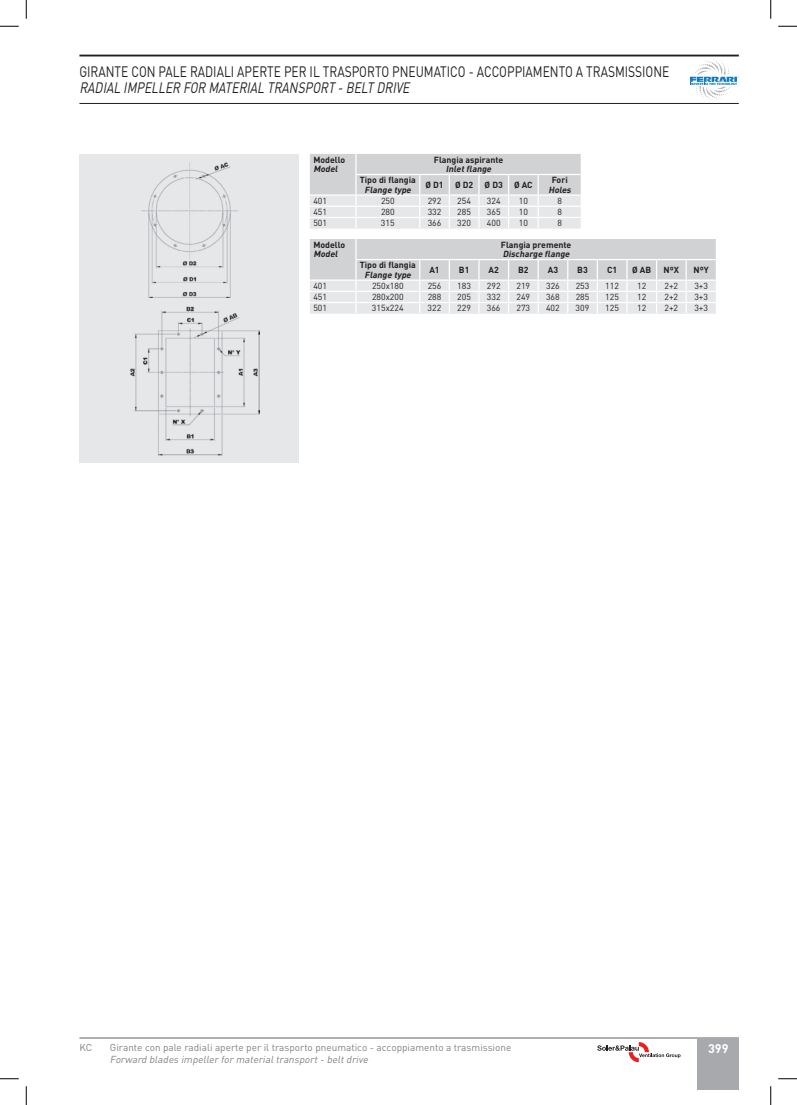
<style>
.page{position:relative;width:797px;height:1105px;background:#fff}
.page>*{position:absolute;margin:0;border:0;box-sizing:border-box;transform-origin:0 0}
.t1{font:15px "DIN";color:#231f20;scale:.8 1}
.t2{font:italic 15px "DIN";color:#231f20;scale:.8 1}
.t3{font:700 12.5px "DIN";color:#fff}
.t4{font:10px "DIN";color:#808285}
.t5{font:italic 10px "DIN";color:#808285}
.t6{font:8.75px "DIN";color:#231f20}
.t7{font:700 8.75px "DIN";color:#231f20}
.t8{font:italic 700 8.75px "DIN";color:#231f20}
</style>
<div class="page">
<hr style="left:79px;top:1037px;width:659px;height:2px;background:#a8a9ad">
<hr style="left:79px;top:55px;width:659px;height:1px;background:#231f20">
<hr style="left:79px;top:103px;width:659px;height:1px;background:#231f20">
<svg style="left:690px;top:59px;width:48px;height:41px"></svg>
<svg style="left:597px;top:1042px;width:83px;height:20px"></svg>
<div style="left:79px;top:154px;width:220px;height:309px;background:#e6e7e9"></div>
<img style="left:130px;top:306px;width:129px;height:149px">
<img style="left:141px;top:162px;width:96px;height:136px">
<svg style="left:310px;top:154px;width:270px;height:75px"></svg>
<svg style="left:310px;top:239px;width:405px;height:75px"></svg>
<div style="left:697px;top:1038px;width:41px;height:51px;background:#a8a9ad"></div>
<svg style="left:0;top:25px;width:19px;height:2px"></svg>
<svg style="left:778px;top:25px;width:19px;height:2px"></svg>
<svg style="left:0;top:1078px;width:19px;height:1px"></svg>
<svg style="left:778px;top:1078px;width:19px;height:1px"></svg>
<svg style="left:25px;top:0;width:2px;height:19px"></svg>
<svg style="left:25px;top:1086px;width:2px;height:19px"></svg>
<svg style="left:770px;top:0;width:1px;height:19px"></svg>
<svg style="left:770px;top:1086px;width:1px;height:19px"></svg>
<h1 class="t1" style="left:79px;top:62px;width:739px">GIRANTE CON PALE RADIALI APERTE PER IL TRASPORTO PNEUMATICO - ACCOPPIAMENTO A TRASMISSIONE</h1>
<h1 class="t2" style="left:79px;top:79px;width:418px">RADIAL IMPELLER FOR MATERIAL TRANSPORT -BELT DRIVE</h1>
<p class="t7" style="left:313px;top:154px;width:33px">Modello</p>
<p class="t8" style="left:313px;top:163px;width:28px">Model</p>
<p class="t7" style="left:360px;top:174px;width:57px">Tipo di flangia</p>
<p class="t8" style="left:364px;top:184px;width:50px">Flange type</p>
<p class="t7" style="left:434px;top:154px;width:71px">Flangia aspirante</p>
<p class="t8" style="left:446px;top:163px;width:49px">Inletflange</p>
<p class="t7" style="left:425px;top:179px;width:20px">Ø D1</p>
<p class="t7" style="left:455px;top:179px;width:20px">Ø D2</p>
<p class="t7" style="left:484px;top:179px;width:20px">Ø D3</p>
<p class="t7" style="left:514px;top:179px;width:20px">Ø AC</p>
<p class="t7" style="left:551px;top:174px;width:18px">Fori</p>
<p class="t8" style="left:548px;top:184px;width:26px">Holes</p>
<p class="t6" style="left:313px;top:195px;width:15px">401</p>
<p class="t6" style="left:381px;top:195px;width:15px">250</p>
<p class="t6" style="left:427px;top:195px;width:15px">292</p>
<p class="t6" style="left:457px;top:195px;width:15px">254</p>
<p class="t6" style="left:487px;top:195px;width:15px">324</p>
<p class="t6" style="left:519px;top:195px;width:11px">10</p>
<p class="t6" style="left:557px;top:195px;width:6px">8</p>
<p class="t6" style="left:313px;top:206px;width:15px">451</p>
<p class="t6" style="left:381px;top:206px;width:15px">280</p>
<p class="t6" style="left:427px;top:206px;width:15px">332</p>
<p class="t6" style="left:457px;top:206px;width:15px">285</p>
<p class="t6" style="left:487px;top:206px;width:15px">365</p>
<p class="t6" style="left:519px;top:206px;width:11px">10</p>
<p class="t6" style="left:557px;top:206px;width:6px">8</p>
<p class="t6" style="left:313px;top:218px;width:15px">501</p>
<p class="t6" style="left:381px;top:218px;width:15px">315</p>
<p class="t6" style="left:427px;top:218px;width:15px">366</p>
<p class="t6" style="left:457px;top:218px;width:15px">320</p>
<p class="t6" style="left:487px;top:218px;width:15px">400</p>
<p class="t6" style="left:519px;top:218px;width:11px">10</p>
<p class="t6" style="left:557px;top:218px;width:6px">8</p>
<p class="t7" style="left:313px;top:239px;width:33px">Modello</p>
<p class="t8" style="left:313px;top:248px;width:28px">Model</p>
<p class="t7" style="left:501px;top:239px;width:72px">Flangia premente</p>
<p class="t8" style="left:502px;top:248px;width:70px">Discharge flange</p>
<p class="t7" style="left:360px;top:259px;width:57px">Tipo di flangia</p>
<p class="t8" style="left:364px;top:269px;width:50px">Flange type</p>
<p class="t7" style="left:429px;top:264px;width:12px">A1</p>
<p class="t7" style="left:459px;top:264px;width:12px">B1</p>
<p class="t7" style="left:488px;top:264px;width:12px">A2</p>
<p class="t7" style="left:518px;top:264px;width:12px">B2</p>
<p class="t7" style="left:548px;top:264px;width:12px">A3</p>
<p class="t7" style="left:577px;top:264px;width:12px">B3</p>
<p class="t7" style="left:607px;top:264px;width:12px">C1</p>
<p class="t7" style="left:632px;top:264px;width:21px">Ø AB</p>
<p class="t7" style="left:663px;top:264px;width:17px">NºX</p>
<p class="t7" style="left:693px;top:264px;width:17px">NºY</p>
<p class="t6" style="left:313px;top:280px;width:15px">401</p>
<p class="t6" style="left:372px;top:280px;width:33px">250x180</p>
<p class="t6" style="left:427px;top:280px;width:15px">256</p>
<p class="t6" style="left:457px;top:280px;width:15px">183</p>
<p class="t6" style="left:487px;top:280px;width:15px">292</p>
<p class="t6" style="left:516px;top:280px;width:15px">219</p>
<p class="t6" style="left:546px;top:280px;width:15px">326</p>
<p class="t6" style="left:575px;top:280px;width:15px">253</p>
<p class="t6" style="left:605px;top:280px;width:15px">112</p>
<p class="t6" style="left:637px;top:280px;width:11px">12</p>
<p class="t6" style="left:664px;top:280px;width:15px">2+2</p>
<p class="t6" style="left:694px;top:280px;width:15px">3+3</p>
<p class="t6" style="left:313px;top:291px;width:15px">451</p>
<p class="t6" style="left:372px;top:291px;width:33px">280x200</p>
<p class="t6" style="left:427px;top:291px;width:15px">288</p>
<p class="t6" style="left:457px;top:291px;width:15px">205</p>
<p class="t6" style="left:487px;top:291px;width:15px">332</p>
<p class="t6" style="left:516px;top:291px;width:15px">249</p>
<p class="t6" style="left:546px;top:291px;width:15px">368</p>
<p class="t6" style="left:575px;top:291px;width:15px">285</p>
<p class="t6" style="left:605px;top:291px;width:15px">125</p>
<p class="t6" style="left:637px;top:291px;width:11px">12</p>
<p class="t6" style="left:664px;top:291px;width:15px">2+2</p>
<p class="t6" style="left:694px;top:291px;width:15px">3+3</p>
<p class="t6" style="left:313px;top:303px;width:15px">501</p>
<p class="t6" style="left:372px;top:303px;width:33px">315x224</p>
<p class="t6" style="left:427px;top:303px;width:15px">322</p>
<p class="t6" style="left:457px;top:303px;width:15px">229</p>
<p class="t6" style="left:487px;top:303px;width:15px">366</p>
<p class="t6" style="left:516px;top:303px;width:15px">273</p>
<p class="t6" style="left:546px;top:303px;width:15px">402</p>
<p class="t6" style="left:575px;top:303px;width:15px">309</p>
<p class="t6" style="left:605px;top:303px;width:15px">125</p>
<p class="t6" style="left:637px;top:303px;width:11px">12</p>
<p class="t6" style="left:664px;top:303px;width:15px">2+2</p>
<p class="t6" style="left:694px;top:303px;width:15px">3+3</p>
<p class="t4" style="left:79px;top:1041px;width:14px">KC</p>
<p class="t4" style="left:110px;top:1041px;width:403px">Girante con pale radiali aperte per il trasporto pneumatico - accoppiamento a trasmissione</p>
<p class="t5" style="left:110px;top:1053px;width:262px">Forward blades impeller for materialtransport- beltdrive</p>
<h2 class="t3" style="left:708px;top:1040px;width:22px">399</h2>
</div>
